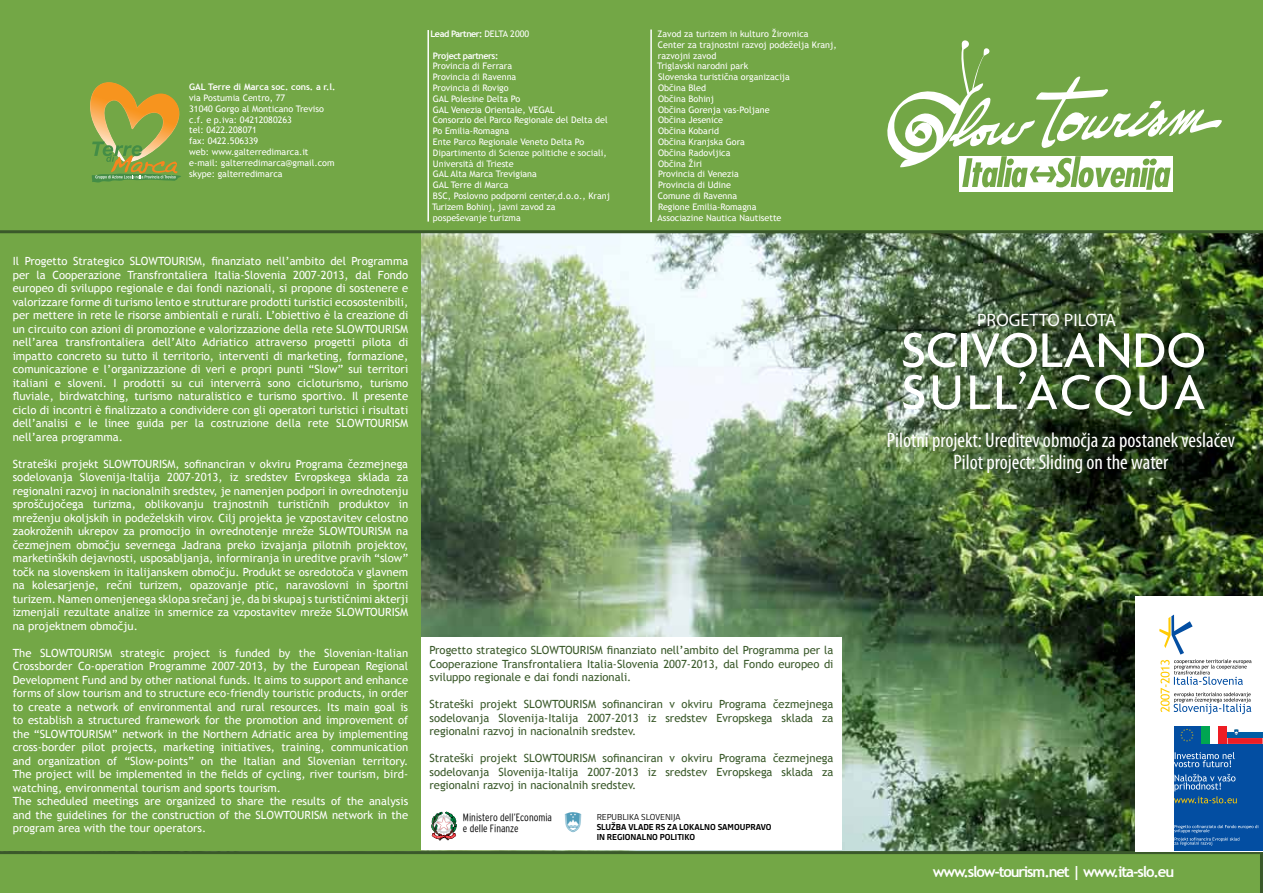
<style>
.page{position:relative;width:1263px;height:893px;background:#fff}
.page>*{position:absolute;margin:0;border:0;box-sizing:border-box;transform-origin:0 0}
.t1{font:500 52.5px/42px "Agenda";letter-spacing:.005em;color:#fff}
.t2{font:condensed 21px/21.5px "Myriad Pro";color:#fff;text-align:center}
.t3{font:18px "Myriad Pro";color:#fff}
.t4{font:700 15px "Trebuchet MS";letter-spacing:-.075em;color:#fff}
.t5{font:11.25px/13.5px "Trebuchet MS";color:#fff;text-align:justify}
.t6{font:11.25px/13.5px "Trebuchet MS";color:#3a592a;text-align:justify}
.t7{font:300 condensed 10.5px/10.5px "Interstate";color:#000}
.t8{font:9px/10.8px "Trebuchet MS";color:#fff}
.t9{font:700 9px "Trebuchet MS";letter-spacing:-.05em;color:#fff}
.t10{font:700 9px "Trebuchet MS";color:#fff}
.t11{font:700 8.4px/10.1px "Republika";color:#000}
.t12{font:8.4px "Republika";color:#000}
.s1{font-weight:400}
</style>
<div class="page">
<img style="left:0;top:233px;width:1263px;height:618px">
<div style="left:0;top:231px;width:421px;height:619px;background:#73a746"></div>
<div style="left:0;top:0;width:1263px;height:233px;background:#73a746"></div>
<svg style="left:0;top:851px;width:1263px;height:42px;background:#6fa144"></svg>
<div style="left:959px;top:156px;width:214px;height:35px;background:#fff"></div>
<svg style="left:883px;top:40px;width:340px;height:150px"></svg>
<div style="left:1135px;top:596px;width:127px;height:255px;background:#fff"></div>
<svg style="left:1200px;top:726px;width:10px;height:18px"></svg>
<div style="left:1201px;top:726px;width:8px;height:18px;background:#00a651"></div>
<div style="left:1218px;top:726px;width:9px;height:18px;background:#ed1d24"></div>
<svg style="left:1227px;top:729px;width:35px;height:15px"></svg>
<div style="left:1174px;top:726px;width:26px;height:18px;background:#034ea2"></div>
<svg style="left:1180px;top:728px;width:14px;height:14px"></svg>
<div style="left:1174px;top:744px;width:88px;height:107px;background:#034ea2"></div>
<svg style="left:1159px;top:615px;width:92px;height:99px"></svg>
<svg style="left:1174px;top:774px;width:63px;height:29px"></svg>
<svg style="left:1174px;top:752px;width:61px;height:15px"></svg>
<svg style="left:1174px;top:825px;width:84px;height:21px"></svg>
<hr style="left:427px;top:30px;width:2px;height:192px;background:#fff">
<hr style="left:650px;top:30px;width:2px;height:192px;background:#fff">
<div style="left:421px;top:637px;width:421px;height:213px;background:#fff"></div>
<svg style="left:431px;top:812px;width:26px;height:28px"></svg>
<svg style="left:85px;top:82px;width:109px;height:101px;background:#97a445"></svg>
<p class="t10" style="left:189px;top:81px;width:148px">GAL Terre di Marca soc. cons. a r.l.</p>
<p class="t8" style="left:189px;top:92px;width:147px">via Postumia Centro, 77<br>31040 Gorgo al Monticano Treviso c.f. e p.iva: 04212080263<br>tel: 0422.208071<br>fax: 0422.506339<br>web: www.galterredimarca.it e-mail: galterredimarca@gmail.com skype: galterredimarca</p>
<p class="t5" style="left:13px;top:255px;width:397px">Il Progetto Strategico SLOWTOURISM, finanziato nell’ambito del Programma per la Cooperazione Transfrontaliera Italia-Slovenia 2007-2013, dal Fondo europeo di sviluppo regionale e dai fondi nazionali, si propone di sostenere e valorizzare forme di turismo lento e strutturare prodotti turistici ecosostenibili, per mettere in rete le risorse ambientali e rurali. L’obiettivo è la creazione di un circuito con azioni di promozione e valorizzazione della rete SLOWTOURISM nell’area transfrontaliera dell’Alto Adriatico attraverso progetti pilota di impatto concreto su tutto il territorio, interventi di marketing, formazione, comunicazione e l’organizzazione di veri e propri punti “Slow” sui territori italiani e sloveni. I prodotti su cui interverrà sono cicloturismo, turismo fluviale, birdwatching, turismo naturalistico e turismo sportivo. Il presente ciclo di incontri è finalizzato a condividere con gli operatori turistici i risultati dell’analisi e le linee guida per la costruzione della rete SLOWTOURISM nell’area programma.</p>
<p class="t5" style="left:13px;top:457px;width:397px">Strateški projekt SLOWTOURISM, sofinanciran v okviru Programa čezmejnega sodelovanja Slovenija-Italija 2007-2013, iz sredstev Evropskega sklada za regionalni razvoj in nacionalnih sredstev, je namenjen podpori in ovrednotenju sproščujočega turizma, oblikovanju trajnostnih turističnih produktov in mreženju okoljskih in podeželskih virov. Cilj projekta je vzpostavitev celostno zaokroženih ukrepov za promocijo in ovrednotenje mreže SLOWTOURISM na čezmejnem območju severnega Jadrana preko izvajanja pilotnih projektov, marketinških dejavnosti, usposabljanja, informiranja in ureditve pravih “slow” točk na slovenskem in italijanskem območju. Produkt se osredotoča v glavnem na kolesarjenje, rečni turizem, opazovanje ptic, naravoslovni in športni turizem. Namen omenjenega sklopa srečanj je, da bi skupaj s turističnimi akterji izmenjali rezultate analize in smernice za vzpostavitev mreže SLOWTOURISM na projektnem območju.</p>
<p class="t5" style="left:13px;top:646px;width:397px;text-align:left">The SLOWTOURISM strategic project is funded by the Slovenian-Italian Crossborder Co-operation Programme 2007-2013, by the European Regional Development Fund and by other national funds. It aims to support and enhance forms of slow tourism and to structure eco-friendly touristic products, in order to create a network of environmental and rural resources. Its main goal is to establish a structured framework for the promotion and improvement of the “SLOWTOURISM” network in the Northern Adriatic area by implementing cross-border pilot projects, marketing initiatives, training, communication and organization of “Slow-points” on the Italian and Slovenian territory.<br>The project will be implemented in the fields of cycling, river tourism, bird&shy;watching, environmental tourism and sports tourism.<br>The scheduled meetings are organized to share the results of the analysis and the guidelines for the construction of the SLOWTOURISM network in the program area with the tour operators.</p>
<p class="t9" style="left:430px;top:28px;width:100px">Lead Partner: <span class="s1">DELTA 2000</span></p>
<p class="t9" style="left:433px;top:50px;width:67px">Project partners:</p>
<p class="t8" style="left:432px;top:61px;width:179px">Provincia di Ferrara<br>Provincia di Ravenna<br>Provincia di Rovigo<br>GAL Polesine Delta Po<br>GAL Venezia Orientale, VEGAL<br>Consorzio del Parco Regionale del Delta del<br>Po Emilia-Romagna<br>Ente Parco Regionale Veneto Delta Po<br>Dipartimento di Scienze politiche e sociali,<br>Università di Trieste<br>GAL Alta Marca Trevigiana<br>GAL Terre di Marca<br>BSC, Poslovno podporni center,d.o.o., Kranj<br>Turizem Bohinj, javni zavod za pospeševanje turizma</p>
<p class="t8" style="left:657px;top:29px;width:181px">Zavod za turizem in kulturo Žirovnica<br>Center za trajnostni razvoj podeželja Kranj, razvojni zavod<br>Triglavski narodni park<br>Slovenska turistična organizacija<br>Občina Bled<br>Občina Bohinj<br>Občina Gorenja vas-Poljane<br>Občina Jesenice<br>Občina Kobarid<br>Občina Kranjska Gora<br>Občina Radovljica<br>Občina Žiri<br>Provincia di Venezia<br>Provincia di Udine<br>Comune di Ravenna<br>Regione Emilia-Romagna<br>Associazine Nautica Nautisette</p>
<p class="t6" style="left:429px;top:644px;width:405px">Progetto strategico SLOWTOURISM finanziato nell’ambito del Programma per la Cooperazione Transfrontaliera Italia-Slovenia 2007-2013, dal Fondo europeo di sviluppo regionale e dai fondi nazionali.</p>
<p class="t6" style="left:429px;top:698px;width:405px">Strateški projekt SLOWTOURISM sofinanciran v okviru Programa čezmejnega sodelovanja Slovenija-Italija 2007-2013 iz sredstev Evropskega sklada za regionalni razvoj in nacionalnih sredstev.</p>
<p class="t6" style="left:429px;top:752px;width:405px">Strateški projekt SLOWTOURISM sofinanciran v okviru Programa čezmejnega sodelovanja Slovenija-Italija 2007-2013 iz sredstev Evropskega sklada za regionalni razvoj in nacionalnih sredstev.</p>
<p class="t12" style="left:597px;top:811px;width:85px">REPUBLIKA SLOVENIJA</p>
<p class="t11" style="left:597px;top:822px;width:176px">SLUŽBA VLADE RS ZA LOKALNO SAMOUPRAVO<br>IN REGIONALNO POLITIKO</p>
<p class="t7" style="left:463px;top:812px;width:91px">Ministero dell’Economia e delle Finanze</p>
<h3 class="t3" style="left:977px;top:309px;width:141px">PROGETTO PILOTA</h3>
<h1 class="t1" style="left:901px;top:328px;width:307px">SCIVOLANDO<br>SULL’ACQUA</h1>
<h2 class="t2" style="left:887px;top:429px;width:350px">Pilotni projekt: Ureditev območja za postanek veslačev<br>Pilot project: Sliding on the water</h2>
<h3 class="t4" style="left:933px;top:862px;width:243px">www.slow-tourism.net | www.ita-slo.eu</h3>
</div>
